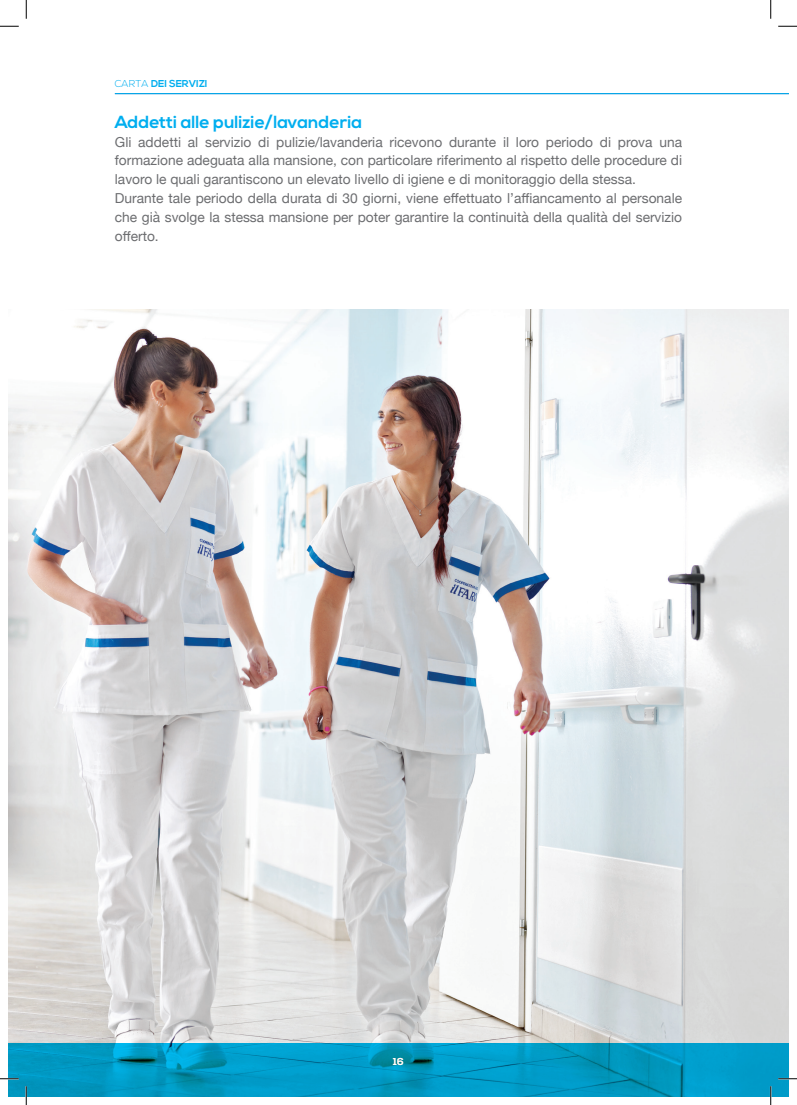
<style>
.page{position:relative;width:797px;height:1105px;background:#fff}
.page>*{position:absolute;margin:0;border:0;box-sizing:border-box;transform-origin:0 0}
.t1{font:700 17.5px "Nexa";color:#00aeef}
.t2{font:13.75px/18.8px "Helvetica Neue";color:#6c6d70}
.t3{font:700 10px "Nexa";color:#00aeef}
.t4{font:700 10px "Nexa";color:#fff}
.s1{font-weight:300}
</style>
<div class="page">
<hr style="left:115px;top:93px;width:673px;height:1px;background:#00aeef">
<img style="left:9px;top:310px;width:779px;height:786px">
<svg style="left:0;top:25px;width:19px;height:2px"></svg>
<svg style="left:778px;top:25px;width:19px;height:2px"></svg>
<svg style="left:0;top:1078px;width:19px;height:1px"></svg>
<svg style="left:778px;top:1078px;width:19px;height:1px"></svg>
<svg style="left:25px;top:0;width:2px;height:19px"></svg>
<svg style="left:25px;top:1086px;width:2px;height:19px"></svg>
<svg style="left:770px;top:0;width:1px;height:19px"></svg>
<svg style="left:770px;top:1086px;width:1px;height:19px"></svg>
<p class="t3" style="left:115px;top:78px;width:94px"><span class="s1">CARTA</span> DEI SERVIZI</p>
<p class="t1" style="left:115px;top:112px;width:249px">Addetti alle pulizie/lavanderia</p>
<p class="t2" style="left:115px;top:133px;width:568px">Gli addetti al servizio di pulizie/lavanderia ricevono durante il loro periodo di prova una formazione adeguata alla mansione, con particolare riferimento al rispetto delle procedure di lavoro le quali garantiscono un elevato livello di igiene e di monitoraggio della stessa.<br>Durante tale periodo della durata di 30 giorni, viene effettuato l’affiancamento al personale che già svolge la stessa mansione per poter garantire la continuità della qualità del servizio offerto.</p>
<p class="t4" style="left:393px;top:1055px;width:12px">16</p>
</div>
